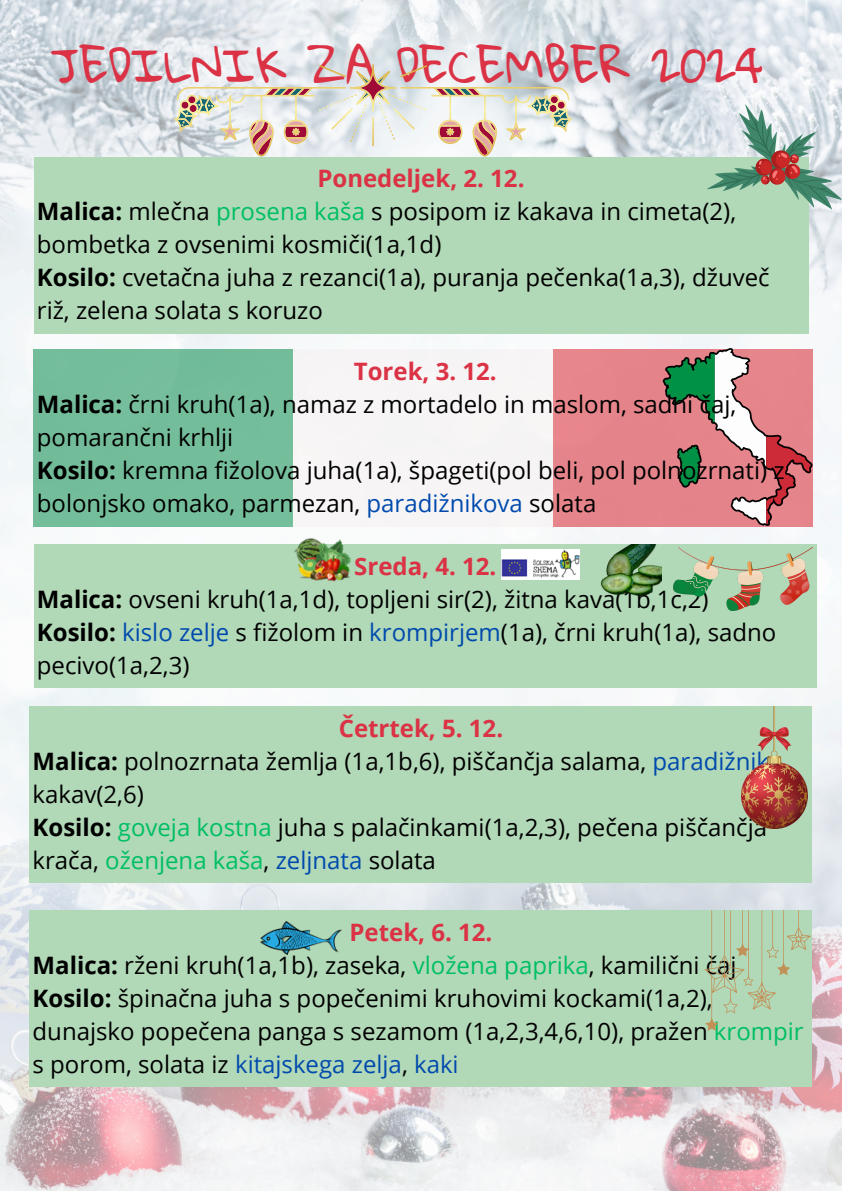
<style>
.page{position:relative;width:842px;height:1191px;background:#fff}
.page>*{position:absolute;margin:0;border:0;box-sizing:border-box;transform-origin:0 0}
.t1{font:45px "Gloria Hallelujah";color:#db3245}
.t2{font:24px/33px "Open Sans";color:#000}
.t3{font:700 24px "Open Sans";color:#db3245}
.s1{font-weight:700}
.s2{color:#00bf63}
.s3{color:#004aad}
</style>
<div class="page">
<img style="left:0;top:0;width:842px;height:1190px">
<div style="left:34px;top:156px;width:774px;height:177px;background:#b1d8b7"></div>
<img style="left:34px;top:349px;width:629px;height:177px">
<svg style="left:663px;top:348px;width:150px;height:178px;background:#c58987"></svg>
<div style="left:34px;top:544px;width:782px;height:144px;background:#b1d8b7"></div>
<div style="left:30px;top:706px;width:782px;height:176px;background:#b1d8b7"></div>
<div style="left:30px;top:910px;width:782px;height:176px;background:#b1d8b7"></div>
<svg style="left:707px;top:104px;width:135px;height:105px"></svg>
<img style="left:673px;top:547px;width:139px;height:63px">
<img style="left:741px;top:706px;width:67px;height:122px">
<svg style="left:705px;top:910px;width:105px;height:120px"></svg>
<svg style="left:174px;top:64px;width:398px;height:92px"></svg>
<img style="left:502px;top:549px;width:77px;height:30px">
<img style="left:579px;top:544px;width:83px;height:53px">
<img style="left:260px;top:921px;width:82px;height:33px">
<img style="left:294px;top:536px;width:58px;height:46px">
<h1 class="t1" style="left:51px;top:41px;width:713px">JEDILNIK ZA DECEMBER 2024</h1>
<p class="t3" style="left:317px;top:162px;width:209px">Ponedeljek, 2. 12.</p>
<p class="t2" style="left:37px;top:194px;width:701px"><span class="s1">Malica:</span> mlečna <span class="s2">prosena kaša</span> s posipom iz kakava in cimeta(2), bombetka z ovsenimi kosmiči(1a,1d)</p>
<p class="t2" style="left:37px;top:260px;width:734px"><span class="s1">Kosilo:</span> cvetačna juha z rezanci(1a), puranja pečenka(1a,3), džuveč riž, zelena solata s koruzo</p>
<p class="t3" style="left:354px;top:354px;width:144px">Torek, 3. 12.</p>
<p class="t2" style="left:37px;top:387px;width:701px"><span class="s1">Malica:</span> črni kruh(1a), namaz z mortadelo in maslom, sadni čaj, pomarančni krhlji</p>
<p class="t2" style="left:37px;top:453px;width:749px"><span class="s1">Kosilo:</span> kremna fižolova juha(1a), špageti(pol beli, pol polnozrnati) z bolonjsko omako, parmezan, <span class="s3">paradižnikova</span> solata</p>
<p class="t3" style="left:354px;top:549px;width:144px">Sreda, 4. 12.</p>
<p class="t2" style="left:37px;top:582px;width:673px"><span class="s1">Malica:</span> ovseni kruh(1a,1d), topljeni sir(2), žitna kava(1b,1c,2)</p>
<p class="t2" style="left:37px;top:615px;width:741px"><span class="s1">Kosilo:</span> <span class="s3">kislo zelje</span> s fižolom in <span class="s3">krompirjem</span>(1a), črni kruh(1a), sadno pecivo(1a,2,3)</p>
<p class="t3" style="left:339px;top:711px;width:166px">Četrtek, 5. 12.</p>
<p class="t2" style="left:33px;top:744px;width:744px"><span class="s1">Malica:</span> polnozrnata žemlja (1a,1b,6), piščančja salama, <span class="s3">paradižnik, </span>kakav(2,6)</p>
<p class="t2" style="left:33px;top:810px;width:736px"><span class="s1">Kosilo:</span> <span class="s2">goveja kostna</span> juha s palačinkami(1a,2,3), pečena piščančja krača, <span class="s2">oženjena kaša</span>, <span class="s3">zeljnata</span> solata</p>
<p class="t3" style="left:349px;top:915px;width:144px">Petek, 6. 12.</p>
<p class="t2" style="left:33px;top:947px;width:706px"><span class="s1">Malica:</span> rženi kruh(1a,1b), zaseka, <span class="s2">vložena paprika</span>, kamilični čaj</p>
<p class="t2" style="left:33px;top:980px;width:773px"><span class="s1">Kosilo:</span> špinačna juha s popečenimi kruhovimi kockami(1a,2), dunajsko popečena panga s sezamom (1a,2,3,4,6,10), pražen <span class="s2">krompir </span>s porom, solata iz <span class="s3">kitajskega zelja</span>, <span class="s3">kaki</span></p>
</div>
